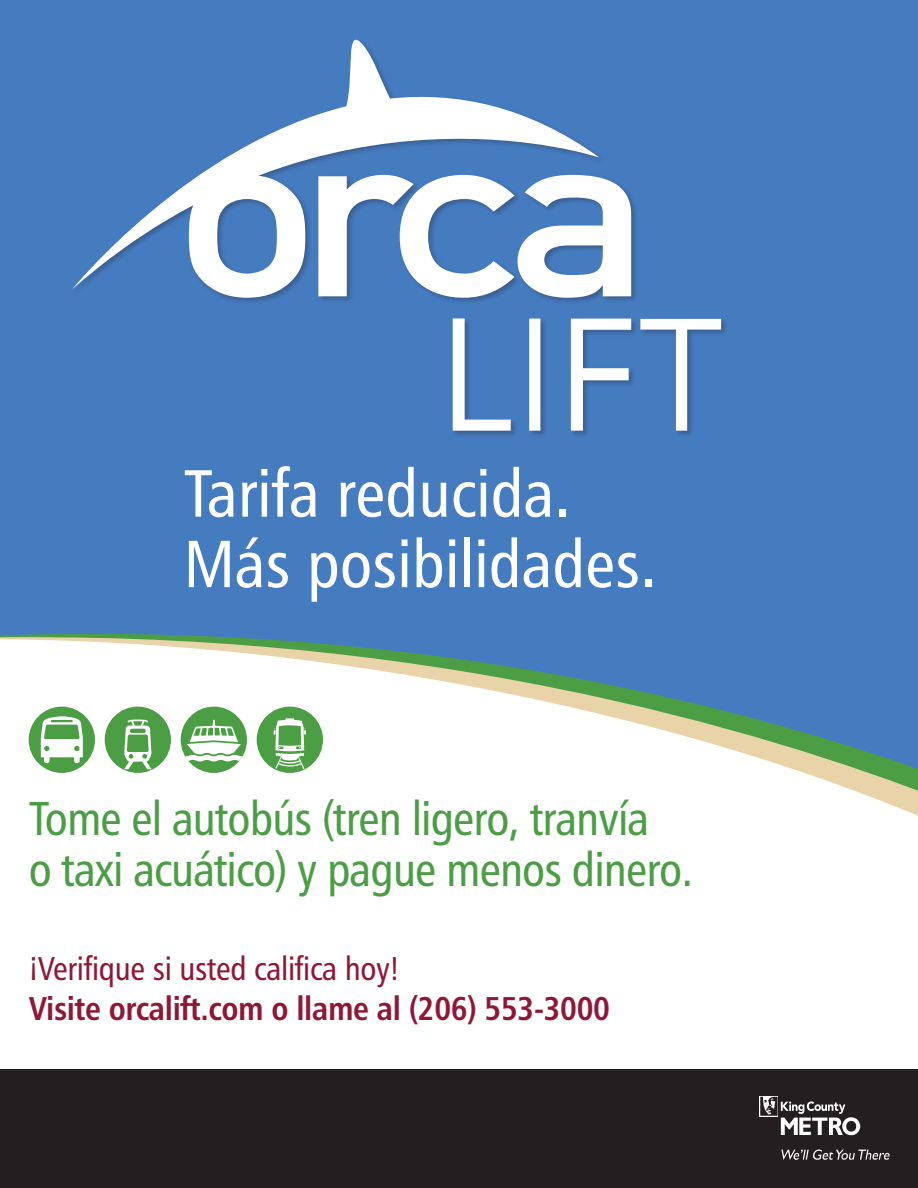
<style>
.page{position:relative;width:918px;height:1188px;background:#fff}
.page>*{position:absolute;margin:0;border:0;box-sizing:border-box;transform-origin:0 0}
.t1{font:66.75px/70.5px "Humanist 777 BT Roman Condensed B";color:#fff}
.t2{font:47.55px/51.4px "Humanist 777 BT Roman Condensed B";letter-spacing:-.02em;color:#4c9e45}
.t3{font:33px/39.6px "Humanist 777 BT Bold Condensed B";letter-spacing:-.01em;color:#8f1837}
.s1{font-family:"Humanist 777 BT Roman Condensed B"}
</style>
<div class="page">
<div style="left:0;top:0;width:918px;height:569px;background:#457bbf"></div>
<svg style="left:0;top:569px;width:918px;height:247px"></svg>
<div style="left:181px;top:707px;width:66px;height:66px;background:#4c9e45;border-radius:50%"></div>
<svg style="left:185px;top:720px;width:57px;height:41px"></svg>
<div style="left:257px;top:707px;width:66px;height:66px;background:#4c9e45;border-radius:50%"></div>
<svg style="left:274px;top:718px;width:32px;height:51px"></svg>
<div style="left:29px;top:707px;width:66px;height:66px;background:#4c9e45;border-radius:50%"></div>
<svg style="left:41px;top:716px;width:42px;height:48px"></svg>
<div style="left:105px;top:707px;width:66px;height:66px;background:#4c9e45;border-radius:50%"></div>
<svg style="left:124px;top:720px;width:28px;height:49px"></svg>
<div style="left:0;top:1069px;width:918px;height:119px;background:#231f20"></div>
<svg style="left:760px;top:1096px;width:18px;height:1px"></svg>
<svg style="left:760px;top:1097px;width:100px;height:38px"></svg>
<svg style="left:781px;top:1149px;width:109px;height:11px"></svg>
<div style="left:72px;top:39px;width:657px;height:400px;background:#457bbf"></div>
<svg style="left:571px;top:319px;width:60px;height:112px"></svg>
<svg style="left:640px;top:319px;width:81px;height:112px"></svg>
<svg style="left:453px;top:319px;width:58px;height:112px"></svg>
<svg style="left:529px;top:319px;width:11px;height:112px"></svg>
<svg style="left:209px;top:177px;width:422px;height:121px;fill:#fff"></svg>
<svg style="left:72px;top:23px;width:527px;height:266px"></svg>
<p class="t1" style="left:184px;top:457px;width:475px">Tarifa reducida.<br>Más posibilidades.</p>
<p class="t2" style="left:29px;top:792px;width:666px">Tome el autobús (tren ligero, tranvía<br>o taxi acuático) y pague menos dinero.</p>
<p class="t3" style="left:29px;top:948px;width:583px"><span class="s1">¡Verifique si usted califica hoy!<br></span>Visite orcalift.com o llame al (206) 553-3000</p>
</div>
